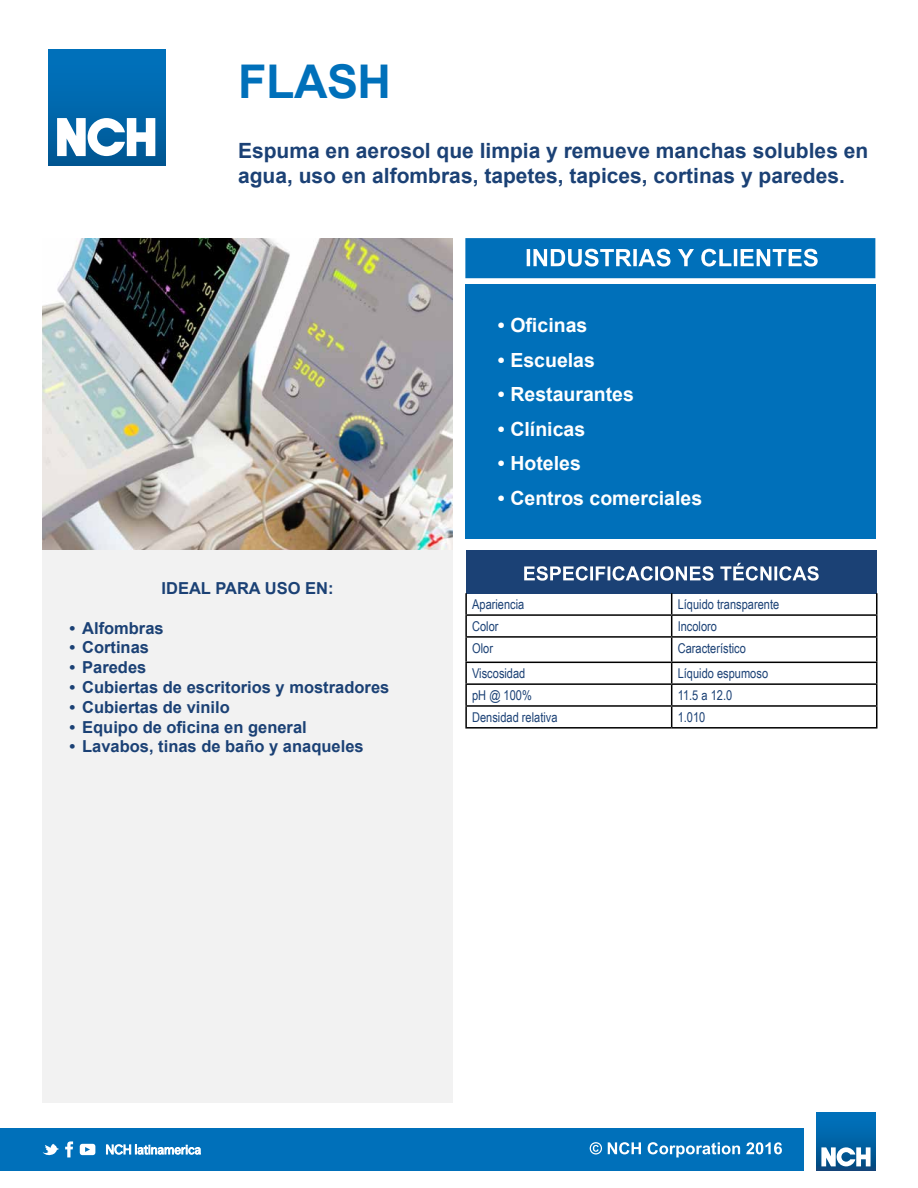
<style>
.page{position:relative;width:918px;height:1188px;background:#fff}
.page>*{position:absolute;margin:0;border:0;box-sizing:border-box;transform-origin:0 0}
.t1{font:700 46.5px "Arial";letter-spacing:-.01em;color:#0070ba}
.t2{font:700 21px/25.2px "Arial";color:#1b4175}
.t3{font:700 19.5px "Arial";color:#fff}
.t4{font:700 16.5px "Arial";color:#1b4175}
.t5{font:13.5px "Arial Narrow";color:#1b4175}
</style>
<div class="page">
<div style="left:0;top:1128px;width:803px;height:43px;background:#0070ba"></div>
<div style="left:43px;top:550px;width:410px;height:553px;background:#f2f2f2"></div>
<img style="left:43px;top:238px;width:410px;height:312px">
<div style="left:465px;top:284px;width:410px;height:255px;background:#0070ba"></div>
<svg style="left:465px;top:238px;width:410px;height:40px"></svg>
<div style="left:466px;top:550px;width:411px;height:43px;background:#1b4175"></div>
<hr style="left:465px;top:593px;width:2px;height:21px;background:#000">
<hr style="left:465px;top:614px;width:207px;height:2px;background:#000">
<hr style="left:465px;top:616px;width:2px;height:20px;background:#000">
<hr style="left:672px;top:614px;width:205px;height:2px;background:#000">
<hr style="left:465px;top:636px;width:207px;height:2px;background:#000">
<hr style="left:465px;top:638px;width:2px;height:24px;background:#000">
<hr style="left:672px;top:636px;width:205px;height:2px;background:#000">
<hr style="left:465px;top:662px;width:207px;height:1px;background:#000">
<hr style="left:465px;top:663px;width:2px;height:20px;background:#000">
<hr style="left:672px;top:662px;width:205px;height:1px;background:#000">
<hr style="left:465px;top:683px;width:207px;height:2px;background:#000">
<hr style="left:465px;top:685px;width:2px;height:20px;background:#000">
<hr style="left:672px;top:683px;width:205px;height:2px;background:#000">
<hr style="left:465px;top:705px;width:207px;height:2px;background:#000">
<hr style="left:465px;top:707px;width:2px;height:20px;background:#000">
<hr style="left:672px;top:705px;width:205px;height:2px;background:#000">
<svg style="left:671px;top:593px;width:1px;height:134px"></svg>
<svg style="left:876px;top:593px;width:1px;height:134px"></svg>
<hr style="left:465px;top:727px;width:207px;height:2px;background:#000">
<hr style="left:672px;top:727px;width:205px;height:2px;background:#000">
<svg style="left:524px;top:563px;width:295px;height:18px"></svg>
<svg style="left:106px;top:1144px;width:95px;height:11px"></svg>
<svg style="left:43px;top:1144px;width:16px;height:12px"></svg>
<svg style="left:65px;top:1141px;width:8px;height:16px"></svg>
<svg style="left:80px;top:1144px;width:15px;height:11px"></svg>
<svg style="left:590px;top:1142px;width:12px;height:13px"></svg>
<svg style="left:608px;top:1142px;width:33px;height:12px"></svg>
<svg style="left:648px;top:1142px;width:92px;height:15px"></svg>
<svg style="left:746px;top:1142px;width:36px;height:12px"></svg>
<svg style="left:816px;top:1112px;width:60px;height:59px"></svg>
<div style="left:817px;top:1112px;width:58px;height:59px;background:linear-gradient(to bottom,#0075c2,#084d82)"></div>
<svg style="left:821px;top:1147px;width:50px;height:19px"></svg>
<div style="left:48px;top:49px;width:117px;height:116px;background:linear-gradient(to bottom,#0074c0,#005895)"></div>
<svg style="left:57px;top:118px;width:98px;height:38px"></svg>
<h1 class="t1" style="left:238px;top:51px;width:155px">FLASH</h1>
<p class="t2" style="left:238px;top:139px;width:632px">Espuma en aerosol que limpia y remueve manchas solubles en agua, uso en alfombras, tapetes, tapices, cortinas y paredes.</p>
<p class="t4" style="left:162px;top:577px;width:174px">IDEAL PARA USO EN:</p>
<p class="t4" style="left:69px;top:617px;width:96px">• Alfombras</p>
<p class="t4" style="left:69px;top:637px;width:81px">• Cortinas</p>
<p class="t4" style="left:69px;top:656px;width:78px">• Paredes</p>
<p class="t4" style="left:69px;top:676px;width:321px">• Cubiertas de escritorios y mostradores</p>
<p class="t4" style="left:69px;top:696px;width:162px">• Cubiertas de vinilo</p>
<p class="t4" style="left:69px;top:716px;width:239px">• Equipo de oficina en general</p>
<p class="t4" style="left:69px;top:736px;width:296px">• Lavabos, tinas de baño y anaqueles</p>
<p class="t3" style="left:498px;top:312px;width:91px">• Oficinas</p>
<p class="t3" style="left:498px;top:347px;width:99px">• Escuelas</p>
<p class="t3" style="left:498px;top:381px;width:138px">• Restaurantes</p>
<p class="t3" style="left:498px;top:416px;width:89px">• Clínicas</p>
<p class="t3" style="left:498px;top:450px;width:85px">• Hoteles</p>
<p class="t3" style="left:498px;top:485px;width:206px">• Centros comerciales</p>
<p class="t5" style="left:472px;top:594px;width:54px">Apariencia</p>
<p class="t5" style="left:678px;top:594px;width:103px">Líquido transparente</p>
<p class="t5" style="left:472px;top:616px;width:28px">Color</p>
<p class="t5" style="left:678px;top:616px;width:41px">Incoloro</p>
<p class="t5" style="left:472px;top:638px;width:22px">Olor</p>
<p class="t5" style="left:678px;top:638px;width:70px">Característico</p>
<p class="t5" style="left:472px;top:663px;width:55px">Viscosidad</p>
<p class="t5" style="left:678px;top:663px;width:92px">Líquido espumoso</p>
<p class="t5" style="left:472px;top:685px;width:61px">pH @ 100%</p>
<p class="t5" style="left:678px;top:685px;width:56px">11.5 a 12.0</p>
<p class="t5" style="left:472px;top:707px;width:87px">Densidad relativa</p>
<p class="t5" style="left:678px;top:707px;width:29px">1.010</p>
</div>
